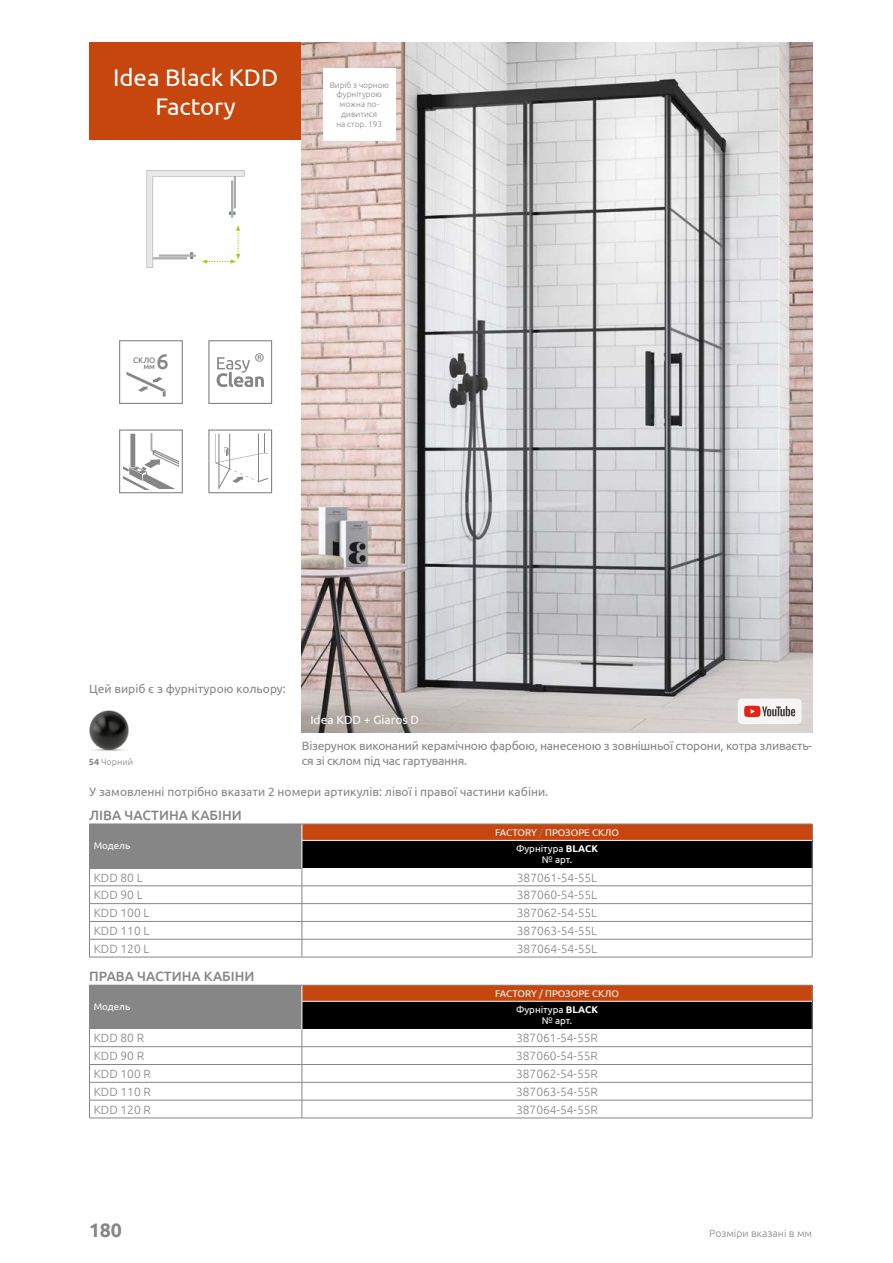
<style>
.page{position:relative;width:893px;height:1263px;background:#fff}
.page>*{position:absolute;margin:0;border:0;box-sizing:border-box;transform-origin:0 0}
.t1{font:24px/28.8px "Ubuntu";color:#fff;text-align:center}
.t2{font:500 21.6px "Ubuntu";color:#878686}
.t3{font:700 19.5px "Ubuntu";color:#878686}
.t4{font:500 13.5px "Ubuntu";color:#878686}
.t5{font:300 12px "Ubuntu";color:#878686}
.t6{font:12px/15px "Ubuntu";letter-spacing:-.02em;color:#878686}
.t7{font:12px "Ubuntu";color:#878686}
.t8{font:12px "Ubuntu";color:#fff}
.t9{font:300 10.5px "Ubuntu";color:#878686}
.t10{font:9.75px/16.2px "Ubuntu";color:#fff;text-align:center}
.t11{font:300 9px "Ubuntu";color:#878686}
.t12{font:300 8.25px/9.9px "Ubuntu";color:#878686;text-align:center}
.t13{font:500 7.95px "Ubuntu";color:#878686}
.s1{font-weight:700}
.s2{color:#878686}
</style>
<div class="page">
<div style="left:89px;top:43px;width:213px;height:97px;background:#c7460e"></div>
<img style="left:302px;top:43px;width:510px;height:690px">
<svg style="left:147px;top:170px;width:97px;height:98px"></svg>
<div style="left:89px;top:824px;width:213px;height:44px;background:#878686"></div>
<div style="left:302px;top:824px;width:510px;height:16px;background:#c7460e"></div>
<div style="left:302px;top:840px;width:510px;height:28px;background:#000"></div>
<hr style="left:89px;top:885px;width:213px;height:1px;background:#878686">
<hr style="left:302px;top:885px;width:510px;height:1px;background:#878686">
<hr style="left:89px;top:903px;width:213px;height:1px;background:#878686">
<hr style="left:302px;top:903px;width:510px;height:1px;background:#878686">
<hr style="left:89px;top:921px;width:213px;height:1px;background:#878686">
<hr style="left:302px;top:921px;width:510px;height:1px;background:#878686">
<hr style="left:89px;top:939px;width:213px;height:1px;background:#878686">
<hr style="left:302px;top:939px;width:510px;height:1px;background:#878686">
<hr style="left:89px;top:957px;width:213px;height:1px;background:#878686">
<hr style="left:302px;top:957px;width:510px;height:1px;background:#878686">
<svg style="left:812px;top:824px;width:1px;height:133px"></svg>
<hr style="left:302px;top:824px;width:510px;height:1px;background:#878686">
<hr style="left:302px;top:840px;width:510px;height:1px;background:#fff">
<svg style="left:302px;top:824px;width:1px;height:133px"></svg>
<svg style="left:89px;top:868px;width:1px;height:89px"></svg>
<div style="left:89px;top:985px;width:213px;height:44px;background:#878686"></div>
<div style="left:302px;top:985px;width:510px;height:16px;background:#c7460e"></div>
<div style="left:302px;top:1001px;width:510px;height:28px;background:#000"></div>
<hr style="left:89px;top:1046px;width:213px;height:1px;background:#878686">
<hr style="left:302px;top:1046px;width:510px;height:1px;background:#878686">
<hr style="left:89px;top:1064px;width:213px;height:1px;background:#878686">
<hr style="left:302px;top:1064px;width:510px;height:1px;background:#878686">
<hr style="left:89px;top:1082px;width:213px;height:1px;background:#878686">
<hr style="left:302px;top:1082px;width:510px;height:1px;background:#878686">
<hr style="left:89px;top:1100px;width:213px;height:1px;background:#878686">
<hr style="left:302px;top:1100px;width:510px;height:1px;background:#878686">
<hr style="left:89px;top:1118px;width:213px;height:1px;background:#878686">
<hr style="left:302px;top:1118px;width:510px;height:1px;background:#878686">
<svg style="left:812px;top:985px;width:1px;height:133px"></svg>
<hr style="left:302px;top:985px;width:510px;height:1px;background:#878686">
<hr style="left:302px;top:1001px;width:510px;height:1px;background:#fff">
<svg style="left:302px;top:985px;width:1px;height:133px"></svg>
<svg style="left:89px;top:1029px;width:1px;height:89px"></svg>
<img style="left:89px;top:710px;width:40px;height:41px">
<svg style="left:217px;top:353px;width:47px;height:34px"></svg>
<div style="left:208px;top:340px;width:64px;height:64px;border:1px solid #878686"></div>
<svg style="left:126px;top:372px;width:40px;height:25px"></svg>
<div style="left:119px;top:340px;width:64px;height:64px;border:1px solid #878686"></div>
<svg style="left:123px;top:434px;width:56px;height:55px"></svg>
<div style="left:119px;top:429px;width:64px;height:64px;border:1px solid #878686"></div>
<svg style="left:215px;top:434px;width:53px;height:55px"></svg>
<div style="left:208px;top:429px;width:64px;height:64px;border:1px solid #878686"></div>
<div style="left:323px;top:68px;width:72px;height:72px;background:#fff"></div>
<div style="left:738px;top:699px;width:63px;height:25px;background:#f7f6f5;border-radius:4px"></div>
<svg style="left:744px;top:706px;width:51px;height:11px"></svg>
<h1 class="t1" style="left:113px;top:63px;width:167px">Idea Black KDD<br>Factory</h1>
<p class="t12" style="left:330px;top:79px;width:61px">Виріб з чорною фурнітурою можна по&shy;дивитися<br>на стор. 193</p>
<p class="t13" style="left:144px;top:361px;width:13px">мм</p>
<h2 class="t2" style="left:156px;top:348px;width:14px">6</h2>
<p class="t13" style="left:133px;top:355px;width:24px">СКЛО</p>
<p class="t7" style="left:89px;top:681px;width:198px">Цей виріб є з фурнітурою кольору:</p>
<p class="t11" style="left:89px;top:757px;width:46px"><span class="s1">54</span> Чорний</p>
<p class="t8" style="left:310px;top:712px;width:110px">Idea KDD + Giaros D</p>
<p class="t6" style="left:302px;top:738px;width:512px">Візерунок виконаний керамічною фарбою, нанесеною з зовнішньої сторони, котра зливаєть&shy;ся зі склом під час гартування.</p>
<p class="t7" style="left:89px;top:784px;width:460px">У замовленні потрібно вказати 2 номери артикулів: лівої і правої частини кабіни.</p>
<p class="t4" style="left:89px;top:806px;width:154px">ЛІВА ЧАСТИНА КАБІНИ</p>
<p class="t10" style="left:94px;top:837px;width:38px">Модель</p>
<p class="t10" style="left:495px;top:824px;width:125px">FACTORY <span class="s2">/</span> ПРОЗОРЕ СКЛО<br>Фурнітура <span class="s1">BLACK</span></p>
<p class="t10" style="left:542px;top:851px;width:32px">№ арт.</p>
<p class="t5" style="left:94px;top:870px;width:51px">KDD 80 L</p>
<p class="t5" style="left:517px;top:870px;width:82px">387061-54-55L</p>
<p class="t5" style="left:94px;top:888px;width:51px">KDD 90 L</p>
<p class="t5" style="left:517px;top:888px;width:82px">387060-54-55L</p>
<p class="t5" style="left:94px;top:906px;width:57px">KDD 100 L</p>
<p class="t5" style="left:517px;top:906px;width:82px">387062-54-55L</p>
<p class="t5" style="left:94px;top:923px;width:57px">KDD 110 L</p>
<p class="t5" style="left:517px;top:923px;width:82px">387063-54-55L</p>
<p class="t5" style="left:94px;top:941px;width:57px">KDD 120 L</p>
<p class="t5" style="left:517px;top:941px;width:82px">387064-54-55L</p>
<p class="t4" style="left:89px;top:967px;width:167px">ПРАВА ЧАСТИНА КАБІНИ</p>
<p class="t10" style="left:94px;top:998px;width:38px">Модель</p>
<p class="t10" style="left:495px;top:985px;width:125px">FACTORY / ПРОЗОРЕ СКЛО<br>Фурнітура <span class="s1">BLACK</span></p>
<p class="t10" style="left:542px;top:1012px;width:32px">№ арт.</p>
<p class="t5" style="left:94px;top:1031px;width:52px">KDD 80 R</p>
<p class="t5" style="left:516px;top:1031px;width:83px">387061-54-55R</p>
<p class="t5" style="left:94px;top:1049px;width:52px">KDD 90 R</p>
<p class="t5" style="left:516px;top:1049px;width:83px">387060-54-55R</p>
<p class="t5" style="left:94px;top:1066px;width:59px">KDD 100 R</p>
<p class="t5" style="left:516px;top:1066px;width:83px">387062-54-55R</p>
<p class="t5" style="left:94px;top:1084px;width:59px">KDD 110 R</p>
<p class="t5" style="left:516px;top:1084px;width:83px">387063-54-55R</p>
<p class="t5" style="left:94px;top:1102px;width:59px">KDD 120 R</p>
<p class="t5" style="left:516px;top:1102px;width:83px">387064-54-55R</p>
<h3 class="t3" style="left:89px;top:1219px;width:34px">180</h3>
<p class="t9" style="left:709px;top:1227px;width:104px">Розміри вказані в мм</p>
</div>
